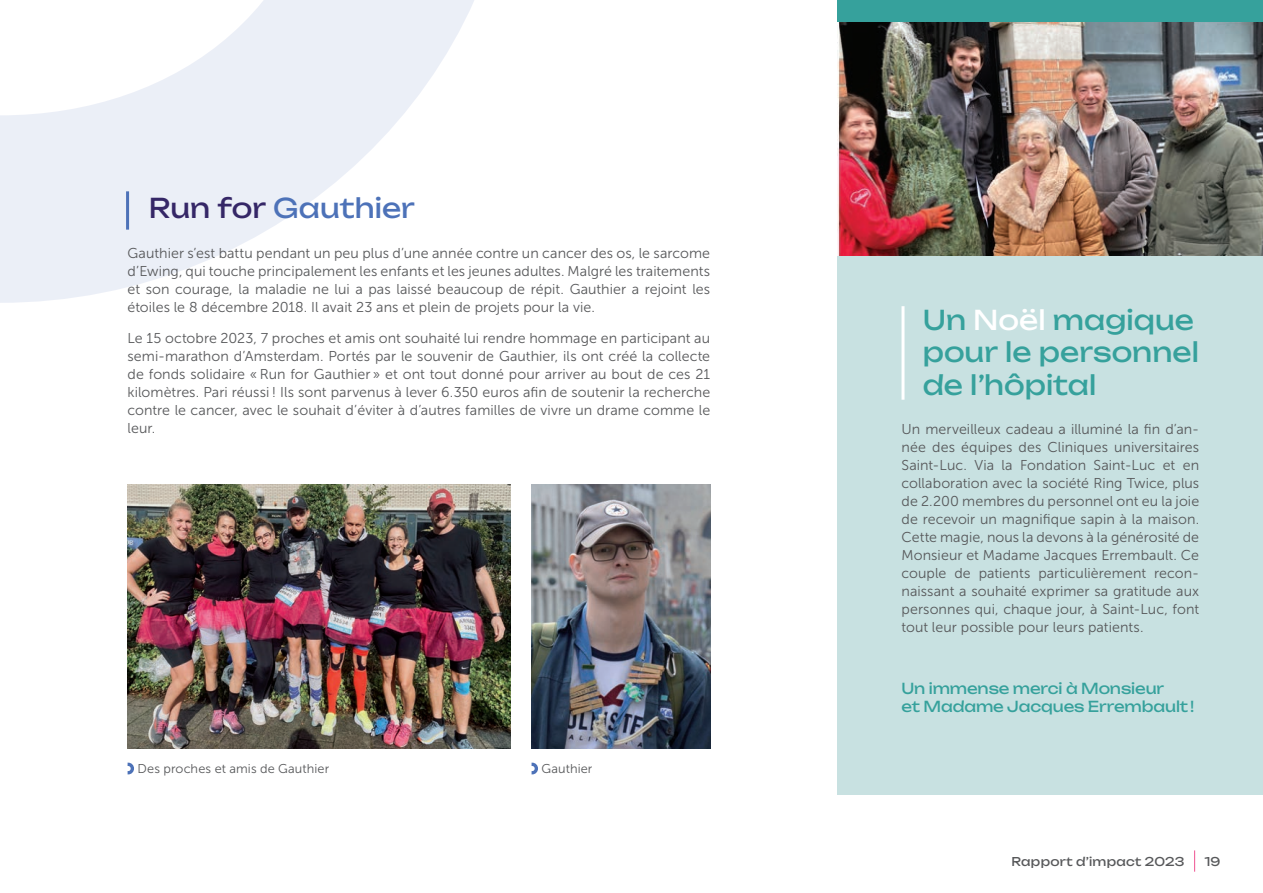
<style>
.page{position:relative;width:1263px;height:893px;background:#fff}
.page>*{position:absolute;margin:0;border:0;box-sizing:border-box;transform-origin:0 0}
.t1{font:27px/32.4px "Unbounded";color:#36a19c}
.t2{font:27px "Unbounded";color:#4d72b8}
.t3{font:15px/18px "Unbounded";letter-spacing:-.01em;color:#36a19c}
.t4{font:14.25px/18px "Museo Sans 300";letter-spacing:.005em;color:#57585a;text-align:justify}
.t5{font:12.75px "Museo Sans 300";letter-spacing:.01em;color:#57585a}
.t6{font:12px "Unbounded";letter-spacing:.02em;color:#57585a}
.s1{color:#352767}
.s2{color:#fff}
</style>
<div class="page">
<svg style="left:1194px;top:850px;width:1px;height:22px"></svg>
<svg style="left:0;top:0;width:474px;height:303px;fill:#ebeff7"></svg>
<div style="left:838px;top:164px;width:425px;height:631px;background:#c8e1e1"></div>
<hr style="left:126px;top:191px;width:3px;height:39px;background:#4d72b8">
<img style="left:531px;top:485px;width:179px;height:263px">
<hr style="left:901px;top:306px;width:3px;height:94px;background:#fff">
<img style="left:838px;top:21px;width:425px;height:234px">
<div style="left:838px;top:0;width:425px;height:21px;background:#36a19c"></div>
<img style="left:128px;top:485px;width:382px;height:263px">
<svg style="left:127px;top:762px;width:7px;height:13px"></svg>
<svg style="left:531px;top:762px;width:7px;height:13px"></svg>
<h1 class="t2" style="left:149px;top:187px;width:268px"><span class="s1">Run for</span> Gauthier</h1>
<p class="t4" style="left:128px;top:244px;width:584px">Gauthier s’est battu pendant un peu plus d’une année contre un cancer des os, le sarcome d’Ewing, qui touche principalement les enfants et les jeunes adultes. Malgré les traitements et son courage, la maladie ne lui a pas laissé beaucoup de répit. Gauthier a rejoint les étoiles le 8 décembre 2018. Il avait 23 ans et plein de projets pour la vie.</p>
<p class="t4" style="left:128px;top:329px;width:584px">Le 15 octobre 2023, 7 proches et amis ont souhaité lui rendre hommage en participant au semi-marathon d’Amsterdam. Portés par le souvenir de Gauthier, ils ont créé la collecte de fonds solidaire « Run for Gauthier » et ont tout donné pour arriver au bout de ces 21 kilomètres. Pari réussi ! Ils sont parvenus à lever 6.350 euros afin de soutenir la recherche contre le cancer, avec le souhait d’éviter à d’autres familles de vivre un drame comme le leur.</p>
<p class="t5" style="left:137px;top:762px;width:193px">Des proches et amis de Gauthier</p>
<p class="t5" style="left:541px;top:762px;width:53px">Gauthier</p>
<h1 class="t1" style="left:923px;top:302px;width:278px">Un <span class="s2">Noël</span> magique pour le personnel de l’hôpital</h1>
<p class="t4" style="left:901px;top:420px;width:299px">Un merveilleux cadeau a illuminé la fin d’an&shy;née des équipes des Cliniques universitaires Saint-Luc. Via la Fondation Saint-Luc et en collaboration avec la société Ring Twice, plus de 2.200 membres du personnel ont eu la joie de recevoir un magnifique sapin à la maison.<br>Cette magie, nous la devons à la générosité de Monsieur et Madame Jacques Errembault. Ce couple de patients particulièrement recon&shy;naissant a souhaité exprimer sa gratitude aux personnes qui, chaque jour, à Saint-Luc, font tout leur possible pour leurs patients.</p>
<p class="t3" style="left:901px;top:678px;width:294px">Un immense merci à Monsieur<br>et Madame Jacques Errembault!</p>
<p class="t6" style="left:1011px;top:852px;width:174px">Rapport d’impact 2023</p>
<p class="t6" style="left:1205px;top:852px;width:17px">19</p>
</div>
